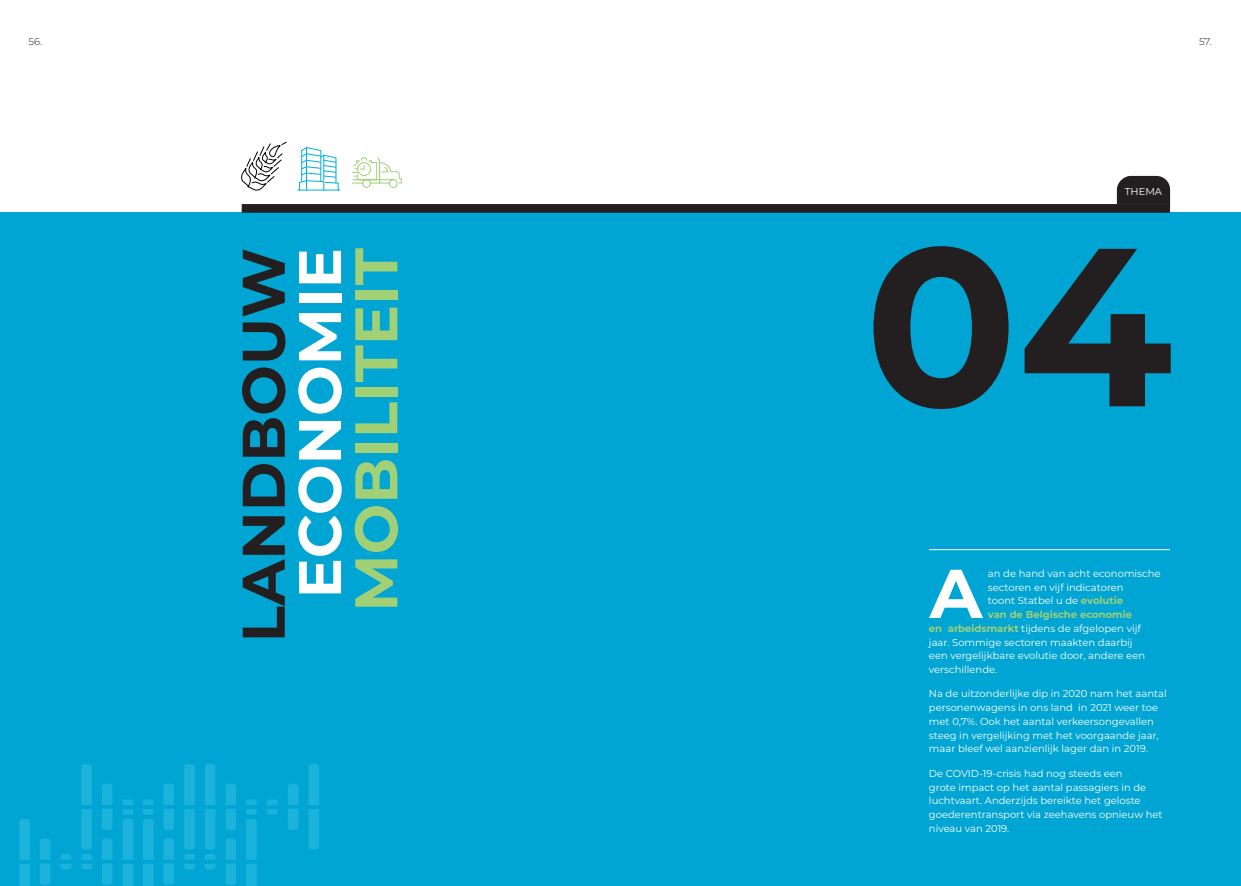
<style>
.page{position:relative;width:1241px;height:886px;background:#fff}
.page>*{position:absolute;margin:0;border:0;box-sizing:border-box;transform-origin:0 0}
.t1{font:700 225px "Montserrat";color:#231f20}
.Body{font:700 68.88px "Montserrat";color:#fff}
.t2{font:700 60px "Montserrat";color:#a1d076}
.t3{font:700 60px "Montserrat";color:#231f20}
.t4{font:700 60px "Montserrat";color:#fff}
.Body-2{font:10px/13.8px "Montserrat";color:#fff}
.Body-3{font:700 10px "Montserrat";color:#a1d076}
.t5{font:300 10px "Montserrat";color:#231f20}
.s1{font-weight:700;color:#a1d076}
</style>
<div class="page">
<div style="left:0;top:213px;width:1240px;height:673px;background:#00a5d3"></div>
<div style="left:242px;top:204px;width:927px;height:9px;background:#231f20"></div>
<svg style="left:1116px;top:176px;width:53px;height:28px"></svg>
<hr style="left:928px;top:549px;width:241px;height:1px;background:#fff">
<svg style="left:298px;top:147px;width:41px;height:43px"></svg>
<hr style="left:297px;top:190px;width:43px;height:1px;background:#00b2da">
<svg style="left:352px;top:157px;width:50px;height:31px"></svg>
<svg style="left:241px;top:141px;width:46px;height:50px"></svg>
<svg style="left:102px;top:784px;width:10px;height:46px"></svg>
<svg style="left:163px;top:784px;width:11px;height:46px"></svg>
<svg style="left:225px;top:784px;width:11px;height:46px"></svg>
<svg style="left:267px;top:799px;width:11px;height:16px"></svg>
<svg style="left:288px;top:784px;width:10px;height:46px"></svg>
<svg style="left:308px;top:764px;width:11px;height:85px"></svg>
<svg style="left:61px;top:854px;width:10px;height:15px"></svg>
<svg style="left:40px;top:838px;width:10px;height:47px"></svg>
<svg style="left:19px;top:819px;width:11px;height:67px"></svg>
<svg style="left:81px;top:764px;width:11px;height:105px"></svg>
<svg style="left:102px;top:838px;width:10px;height:47px"></svg>
<svg style="left:123px;top:799px;width:10px;height:87px"></svg>
<svg style="left:184px;top:764px;width:11px;height:105px"></svg>
<svg style="left:163px;top:838px;width:11px;height:47px"></svg>
<svg style="left:143px;top:799px;width:10px;height:87px"></svg>
<svg style="left:205px;top:764px;width:10px;height:105px"></svg>
<svg style="left:225px;top:838px;width:11px;height:47px"></svg>
<svg style="left:246px;top:799px;width:11px;height:87px"></svg>
<p class="t5" style="left:29px;top:35px;width:15px">56.</p>
<p class="t5" style="left:1198px;top:35px;width:14px">57.</p>
<p class="t3" style="left:220px;top:642px;width:396px;rotate:-90deg">LANDBOUW</p>
<p class="t4" style="left:276px;top:598px;width:352px;rotate:-90deg">ECONOMIE</p>
<p class="t2" style="left:333px;top:612px;width:365px;rotate:-90deg">MOBILITEIT</p>
<p class="Body-2" style="left:1124px;top:184px;width:39px">THEMA</p>
<p class="t1" style="left:864px;top:164px;width:309px">04</p>
<p class="Body" style="left:929px;top:544px;width:54px">A</p>
<p class="Body-2" style="left:987px;top:566px;width:174px">an de hand van acht economische</p>
<p class="Body-2" style="left:987px;top:580px;width:137px">sectoren en vijf indicatoren</p>
<p class="Body-2" style="left:987px;top:593px;width:137px">toont Statbel u de <span class="s1">evolutie</span></p>
<p class="Body-3" style="left:987px;top:607px;width:146px">van de Belgische economie</p>
<p class="Body-2" style="left:928px;top:621px;width:213px"><span class="s1">en arbeidsmarkt</span> tijdens de afgelopen vijf</p>
<p class="Body-2" style="left:928px;top:635px;width:205px">jaar. Sommige sectoren maakten daarbij</p>
<p class="Body-2" style="left:928px;top:648px;width:218px">een vergelijkbare evolutie door, andere een</p>
<p class="Body-2" style="left:928px;top:662px;width:70px">verschillende.</p>
<p class="Body-2" style="left:928px;top:687px;width:239px">Na de uitzonderlijke dip in 2020 nam het aantal personenwagens in ons land in 2021 weer toe met 0,7%. Ook het aantal verkeersongevallen steeg in vergelijking met het voorgaande jaar, maar bleef wel aanzienlijk lager dan in 2019.</p>
<p class="Body-2" style="left:928px;top:766px;width:235px">De COVID-19-crisis had nog steeds een<br>grote impact op het aantal passagiers in de luchtvaart. Anderzijds bereikte het geloste goederentransport via zeehavens opnieuw het niveau van 2019.</p>
</div>
